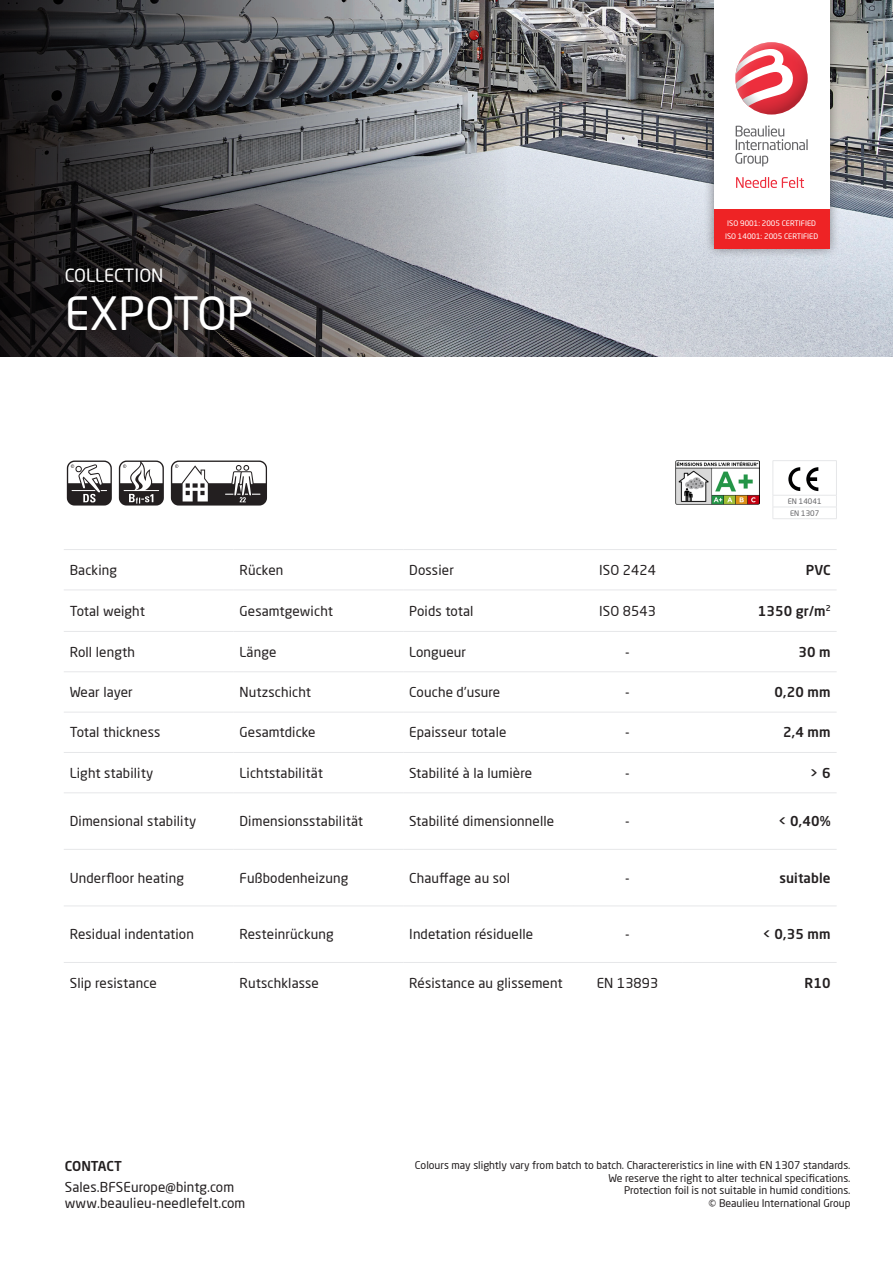
<style>
.page{position:relative;width:893px;height:1263px;background:#fff}
.page>*{position:absolute;margin:0;border:0;box-sizing:border-box;transform-origin:0 0}
._01_Titel_work{font:45px "Neo Sans Pro";letter-spacing:-.005em;color:#fff}
._01_Titel_work-2{font:18px "Neo Sans Pro";color:#fff}
._03_Technical_data_info{font:13.5px/16.2px "Neo Sans Pro";letter-spacing:.01em;color:#231f20}
._03_Technical_data_info-2{font:500 13.5px "Neo Sans Pro";letter-spacing:.01em;color:#231f20}
._03_Technical_data_info-3{font:500 13.5px "Neo Sans Pro";letter-spacing:-.015em;color:#231f20}
.t1{font:10.5px/12.6px "Neo Sans Pro";color:#231f20;text-align:right}
.t2{font:7.5px/13.5px "Neo Sans Pro";color:#fff;text-align:center}
._01_Titel_work-3{font:7.5px "Neo Sans Pro";color:#656568}
</style>
<div class="page">
<img style="left:507px;top:0;width:386px;height:357px">
<svg style="left:0;top:0;width:507px;height:357px;background:#56575b"></svg>
<img style="left:676px;top:460px;width:84px;height:45px">
<div style="left:703px;top:13px;width:137px;height:246px;background:#231f20;opacity:.5"></div>
<div style="left:714px;top:23px;width:115px;height:225px;background:#ee2325"></div>
<div style="left:714px;top:0;width:115px;height:208px;background:#fff"></div>
<svg style="left:735px;top:126px;width:73px;height:40px"></svg>
<svg style="left:735px;top:42px;width:73px;height:72px"></svg>
<svg style="left:736px;top:49px;width:58px;height:57px"></svg>
<svg style="left:736px;top:177px;width:68px;height:11px"></svg>
<hr style="left:773px;top:460px;width:64px;height:1px;background:#e6e7e9">
<hr style="left:773px;top:461px;width:1px;height:34px;background:#e6e7e9">
<hr style="left:836px;top:461px;width:1px;height:34px;background:#e6e7e9">
<hr style="left:773px;top:507px;width:64px;height:1px;background:#e6e7e9">
<svg style="left:836px;top:496px;width:1px;height:22px"></svg>
<hr style="left:773px;top:518px;width:64px;height:1px;background:#e6e7e9">
<hr style="left:773px;top:495px;width:64px;height:1px;background:#e6e7e9">
<svg style="left:788px;top:467px;width:30px;height:24px"></svg>
<hr style="left:64px;top:549px;width:170px;height:1px;background:#e6e7e9">
<hr style="left:234px;top:549px;width:169px;height:1px;background:#e6e7e9">
<hr style="left:403px;top:549px;width:170px;height:1px;background:#e6e7e9">
<hr style="left:573px;top:549px;width:109px;height:1px;background:#e6e7e9">
<hr style="left:682px;top:549px;width:155px;height:1px;background:#e6e7e9">
<hr style="left:64px;top:590px;width:170px;height:1px;background:#e6e7e9">
<hr style="left:234px;top:590px;width:169px;height:1px;background:#e6e7e9">
<hr style="left:403px;top:590px;width:170px;height:1px;background:#e6e7e9">
<hr style="left:573px;top:590px;width:109px;height:1px;background:#e6e7e9">
<hr style="left:682px;top:590px;width:155px;height:1px;background:#e6e7e9">
<hr style="left:64px;top:631px;width:170px;height:1px;background:#e6e7e9">
<hr style="left:234px;top:631px;width:169px;height:1px;background:#e6e7e9">
<hr style="left:403px;top:631px;width:170px;height:1px;background:#e6e7e9">
<hr style="left:573px;top:631px;width:109px;height:1px;background:#e6e7e9">
<hr style="left:682px;top:631px;width:155px;height:1px;background:#e6e7e9">
<hr style="left:64px;top:671px;width:170px;height:1px;background:#e6e7e9">
<hr style="left:234px;top:671px;width:169px;height:1px;background:#e6e7e9">
<hr style="left:403px;top:671px;width:170px;height:1px;background:#e6e7e9">
<hr style="left:573px;top:671px;width:109px;height:1px;background:#e6e7e9">
<hr style="left:682px;top:671px;width:155px;height:1px;background:#e6e7e9">
<hr style="left:64px;top:712px;width:170px;height:1px;background:#e6e7e9">
<hr style="left:234px;top:712px;width:169px;height:1px;background:#e6e7e9">
<hr style="left:403px;top:712px;width:170px;height:1px;background:#e6e7e9">
<hr style="left:573px;top:712px;width:109px;height:1px;background:#e6e7e9">
<hr style="left:682px;top:712px;width:155px;height:1px;background:#e6e7e9">
<hr style="left:64px;top:752px;width:170px;height:1px;background:#e6e7e9">
<hr style="left:234px;top:752px;width:169px;height:1px;background:#e6e7e9">
<hr style="left:403px;top:752px;width:170px;height:1px;background:#e6e7e9">
<hr style="left:573px;top:752px;width:109px;height:1px;background:#e6e7e9">
<hr style="left:682px;top:752px;width:155px;height:1px;background:#e6e7e9">
<hr style="left:64px;top:792px;width:170px;height:1px;background:#e6e7e9">
<hr style="left:234px;top:792px;width:169px;height:1px;background:#e6e7e9">
<hr style="left:403px;top:792px;width:170px;height:1px;background:#e6e7e9">
<hr style="left:573px;top:792px;width:109px;height:1px;background:#e6e7e9">
<hr style="left:682px;top:792px;width:155px;height:1px;background:#e6e7e9">
<hr style="left:64px;top:849px;width:170px;height:1px;background:#e6e7e9">
<hr style="left:234px;top:849px;width:169px;height:1px;background:#e6e7e9">
<hr style="left:403px;top:849px;width:170px;height:1px;background:#e6e7e9">
<hr style="left:573px;top:849px;width:109px;height:1px;background:#e6e7e9">
<hr style="left:682px;top:849px;width:155px;height:1px;background:#e6e7e9">
<hr style="left:64px;top:906px;width:170px;height:1px;background:#e6e7e9">
<hr style="left:234px;top:906px;width:169px;height:1px;background:#e6e7e9">
<hr style="left:403px;top:906px;width:170px;height:1px;background:#e6e7e9">
<hr style="left:573px;top:906px;width:109px;height:1px;background:#e6e7e9">
<hr style="left:682px;top:906px;width:155px;height:1px;background:#e6e7e9">
<hr style="left:64px;top:962px;width:170px;height:1px;background:#e6e7e9">
<hr style="left:234px;top:962px;width:169px;height:1px;background:#e6e7e9">
<hr style="left:403px;top:962px;width:170px;height:1px;background:#e6e7e9">
<hr style="left:573px;top:962px;width:109px;height:1px;background:#e6e7e9">
<hr style="left:682px;top:962px;width:155px;height:1px;background:#e6e7e9">
<p class="_01_Titel_work-2" style="left:65px;top:265px;width:100px">COLLECTION</p>
<p class="_01_Titel_work" style="left:65px;top:286px;width:190px">EXPOTOP</p>
<p class="t2" style="left:725px;top:216px;width:95px">ISO 9001: 2005 CERTIFIED<br>ISO 14001: 2005 CERTIFIED</p>
<p class="_01_Titel_work-3" style="left:788px;top:497px;width:35px">EN 14041</p>
<p class="_01_Titel_work-3" style="left:790px;top:508px;width:31px">EN 1307</p>
<p class="_03_Technical_data_info" style="left:70px;top:562px;width:49px">Backing</p>
<p class="_03_Technical_data_info" style="left:240px;top:562px;width:45px">Rücken</p>
<p class="_03_Technical_data_info" style="left:409px;top:562px;width:46px">Dossier</p>
<p class="_03_Technical_data_info" style="left:599px;top:562px;width:58px">ISO 2424</p>
<p class="_03_Technical_data_info-2" style="left:806px;top:561px;width:26px">PVC</p>
<p class="_03_Technical_data_info" style="left:70px;top:603px;width:77px">Total weight</p>
<p class="_03_Technical_data_info" style="left:240px;top:603px;width:95px">Gesamtgewicht</p>
<p class="_03_Technical_data_info" style="left:409px;top:603px;width:66px">Poids total</p>
<p class="_03_Technical_data_info" style="left:599px;top:603px;width:58px">ISO 8543</p>
<p class="_03_Technical_data_info-2" style="left:758px;top:602px;width:74px">1350 gr/m<sup>2</sup></p>
<p class="_03_Technical_data_info" style="left:70px;top:643px;width:67px">Roll length</p>
<p class="_03_Technical_data_info" style="left:240px;top:643px;width:38px">Länge</p>
<p class="_03_Technical_data_info" style="left:409px;top:643px;width:58px">Longueur</p>
<p class="_03_Technical_data_info" style="left:625px;top:643px;width:6px">-</p>
<p class="_03_Technical_data_info-2" style="left:798px;top:643px;width:34px">30 m</p>
<p class="_03_Technical_data_info" style="left:70px;top:684px;width:65px">Wear layer</p>
<p class="_03_Technical_data_info" style="left:240px;top:684px;width:73px">Nutzschicht</p>
<p class="_03_Technical_data_info" style="left:409px;top:684px;width:92px">Couche d’usure</p>
<p class="_03_Technical_data_info" style="left:625px;top:684px;width:6px">-</p>
<p class="_03_Technical_data_info-2" style="left:774px;top:684px;width:58px">0,20 mm</p>
<p class="_03_Technical_data_info" style="left:70px;top:724px;width:92px">Total thickness</p>
<p class="_03_Technical_data_info" style="left:240px;top:724px;width:78px">Gesamtdicke</p>
<p class="_03_Technical_data_info" style="left:409px;top:724px;width:99px">Epaisseur totale</p>
<p class="_03_Technical_data_info" style="left:625px;top:724px;width:6px">-</p>
<p class="_03_Technical_data_info-2" style="left:783px;top:724px;width:49px">2,4 mm</p>
<p class="_03_Technical_data_info" style="left:70px;top:764px;width:85px">Light stability</p>
<p class="_03_Technical_data_info" style="left:240px;top:764px;width:85px">Lichtstabilität</p>
<p class="_03_Technical_data_info" style="left:409px;top:764px;width:124px">Stabilité à la lumière</p>
<p class="_03_Technical_data_info" style="left:625px;top:764px;width:6px">-</p>
<p class="_03_Technical_data_info-2" style="left:810px;top:764px;width:22px">&gt; 6</p>
<p class="_03_Technical_data_info" style="left:70px;top:813px;width:128px">Dimensional stability</p>
<p class="_03_Technical_data_info" style="left:240px;top:813px;width:125px">Dimensionsstabilität</p>
<p class="_03_Technical_data_info" style="left:409px;top:813px;width:146px">Stabilité dimensionnelle</p>
<p class="_03_Technical_data_info" style="left:625px;top:813px;width:6px">-</p>
<p class="_03_Technical_data_info-2" style="left:778px;top:813px;width:54px">&lt; 0,40%</p>
<p class="_03_Technical_data_info" style="left:70px;top:869px;width:116px">Underfloor heating</p>
<p class="_03_Technical_data_info" style="left:240px;top:869px;width:110px">Fußbodenheizung</p>
<p class="_03_Technical_data_info" style="left:409px;top:869px;width:102px">Chauffage au sol</p>
<p class="_03_Technical_data_info" style="left:625px;top:869px;width:6px">-</p>
<p class="_03_Technical_data_info-2" style="left:779px;top:869px;width:53px">suitable</p>
<p class="_03_Technical_data_info" style="left:70px;top:926px;width:126px">Residual indentation</p>
<p class="_03_Technical_data_info" style="left:240px;top:926px;width:96px">Resteinrückung</p>
<p class="_03_Technical_data_info" style="left:409px;top:926px;width:126px">Indetation résiduelle</p>
<p class="_03_Technical_data_info" style="left:625px;top:926px;width:6px">-</p>
<p class="_03_Technical_data_info-2" style="left:762px;top:926px;width:70px">&lt; 0,35 mm</p>
<p class="_03_Technical_data_info" style="left:70px;top:974px;width:89px">Slip resistance</p>
<p class="_03_Technical_data_info" style="left:240px;top:974px;width:81px">Rutschklasse</p>
<p class="_03_Technical_data_info" style="left:409px;top:974px;width:155px">Résistance au glissement</p>
<p class="_03_Technical_data_info" style="left:597px;top:974px;width:63px">EN 13893</p>
<p class="_03_Technical_data_info-2" style="left:804px;top:974px;width:28px">R10</p>
<p class="_03_Technical_data_info-3" style="left:65px;top:1158px;width:59px">CONTACT</p>
<p class="_03_Technical_data_info" style="left:65px;top:1178px;width:182px">Sales.BFSEurope@bintg.com www.beaulieu-needlefelt.com</p>
<p class="t1" style="left:415px;top:1159px;width:437px">Colours may slightly vary from batch to batch. Charactereristics in line with EN 1307 standards.<br>We reserve the right to alter technical specifications.<br>Protection foil is not suitable in humid conditions.<br>© Beaulieu International Group</p>
</div>
